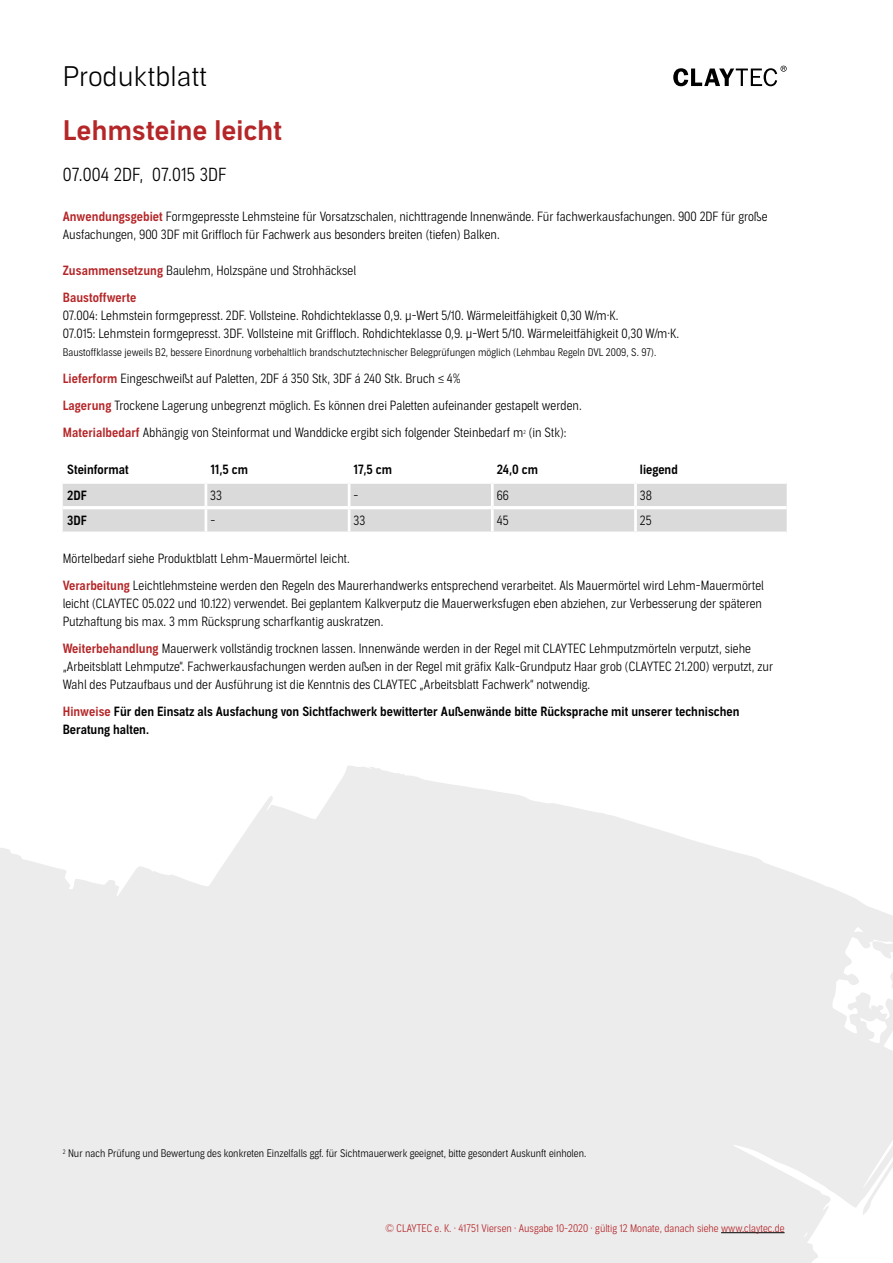
<style>
.page{position:relative;width:893px;height:1263px;background:#fff}
.page>*{position:absolute;margin:0;border:0;box-sizing:border-box;transform-origin:0 0}
.t1{font:27px "Aago Sm";letter-spacing:.01em;color:#b52628}
.t2{font:300 27px "Aago";letter-spacing:.01em;color:#000}
.t3{font:300 18px "Aago Condensed";letter-spacing:.01em;color:#000}
.t4{font:300 12.75px/18px "Aago Condensed";color:#000}
.t5{font:12.75px/18px "Aago Condensed Sm";color:#000}
.t6{font:12.75px "Aago Condensed Sm";letter-spacing:.005em;color:#b52628}
.t7{font:300 10.5px "Aago Condensed";color:#000}
.t8{font:300 10.5px "Aago Condensed";color:#b52628}
.t9{font:300 5.25px "Aago Condensed";color:#000}
.s1{font-family:"Aago Condensed Sm";font-weight:400;color:#b52628}
.s2{color:#b52628}
</style>
<div class="page">
<svg style="left:0;top:766px;width:893px;height:496px;fill:#ececed"></svg>
<div style="left:63px;top:484px;width:724px;height:47px;background:#dadada"></div>
<hr style="left:63px;top:506px;width:143px;height:3px;background:#fff">
<hr style="left:206px;top:506px;width:143px;height:3px;background:#fff">
<hr style="left:349px;top:506px;width:143px;height:3px;background:#fff">
<hr style="left:492px;top:506px;width:143px;height:3px;background:#fff">
<hr style="left:635px;top:506px;width:152px;height:3px;background:#fff">
<svg style="left:63px;top:531px;width:142px;height:1px"></svg>
<svg style="left:207px;top:531px;width:141px;height:1px"></svg>
<svg style="left:350px;top:531px;width:141px;height:1px"></svg>
<svg style="left:492px;top:531px;width:143px;height:1px"></svg>
<svg style="left:635px;top:531px;width:152px;height:1px"></svg>
<hr style="left:205px;top:484px;width:2px;height:22px;background:#fff">
<hr style="left:348px;top:484px;width:2px;height:22px;background:#fff">
<hr style="left:491px;top:484px;width:3px;height:22px;background:#fff">
<hr style="left:634px;top:484px;width:3px;height:22px;background:#fff">
<hr style="left:205px;top:509px;width:2px;height:22px;background:#fff">
<hr style="left:348px;top:509px;width:2px;height:22px;background:#fff">
<hr style="left:491px;top:509px;width:3px;height:22px;background:#fff">
<hr style="left:634px;top:509px;width:3px;height:22px;background:#fff">
<hr style="left:721px;top:1232px;width:63px;height:1px;background:#000">
<svg style="left:673px;top:66px;width:114px;height:20px"></svg>
<h1 class="t2" style="left:63px;top:61px;width:146px">Produktblatt</h1>
<h1 class="t1" style="left:63px;top:115px;width:221px">Lehmsteine leicht</h1>
<h2 class="t3" style="left:63px;top:165px;width:165px">07.004 2DF, 07.015 3DF</h2>
<p class="t4" style="left:63px;top:208px;width:706px"><span class="s1">Anwendungsgebiet</span> Formgepresste Lehmsteine für Vorsatzschalen, nichttragende Innenwände. Für fachwerkausfachungen. 900 2DF für große<br>Ausfachungen, 900 3DF mit Griffloch für Fachwerk aus besonders breiten (tiefen) Balken.</p>
<p class="t4" style="left:63px;top:262px;width:295px"><span class="s1">Zusammensetzung</span> Baulehm, Holzspäne und Strohhäcksel</p>
<p class="t6" style="left:63px;top:290px;width:75px">Baustoffwerte</p>
<p class="t4" style="left:63px;top:307px;width:618px">07.004: Lehmstein formgepresst. 2DF. Vollsteine. Rohdichteklasse 0,9. µ-Wert 5/10. Wärmeleitfähigkeit 0,30 W/m·K.<br>07.015: Lehmstein formgepresst. 3DF. Vollsteine mit Griffloch. Rohdichteklasse 0,9. µ-Wert 5/10. Wärmeleitfähigkeit 0,30 W/m·K.</p>
<p class="t7" style="left:63px;top:347px;width:595px">Baustoffklasse jeweils B2, bessere Einordnung vorbehaltlich brandschutztechnischer Belegprüfungen möglich (Lehmbau Regeln DVL 2009, S. 97).</p>
<p class="t4" style="left:63px;top:366px;width:520px;line-height:27px"><span class="s1">Lieferform</span> Eingeschweißt auf Paletten, 2DF á 350 Stk, 3DF á 240 Stk. Bruch ≤ 4%<br><span class="s1">Lagerung</span> Trockene Lagerung unbegrenzt möglich. Es können drei Paletten aufeinander gestapelt werden.<br><span class="s1">Materialbedarf</span> Abhängig von Steinformat und Wanddicke ergibt sich folgender Steinbedarf m (in Stk):</p>
<p class="t9" style="left:523px;top:430px;width:4px">2</p>
<p class="t5" style="left:67px;top:461px;width:63px">Steinformat</p>
<p class="t5" style="left:210px;top:461px;width:39px">11,5 cm</p>
<p class="t5" style="left:354px;top:461px;width:40px">17,5 cm</p>
<p class="t5" style="left:497px;top:461px;width:43px">24,0 cm</p>
<p class="t5" style="left:640px;top:461px;width:40px">liegend</p>
<p class="t5" style="left:67px;top:486px;width:21px">2DF</p>
<p class="t4" style="left:210px;top:486px;width:13px">33</p>
<p class="t4" style="left:354px;top:486px;width:6px">-</p>
<p class="t4" style="left:497px;top:486px;width:14px">66</p>
<p class="t4" style="left:640px;top:486px;width:14px">38</p>
<p class="t5" style="left:67px;top:512px;width:21px">3DF</p>
<p class="t4" style="left:210px;top:512px;width:6px">-</p>
<p class="t4" style="left:354px;top:512px;width:13px">33</p>
<p class="t4" style="left:497px;top:512px;width:14px">45</p>
<p class="t4" style="left:640px;top:512px;width:13px">25</p>
<p class="t4" style="left:63px;top:546px;width:703px;line-height:27px">Mörtelbedarf siehe Produktblatt Lehm-Mauermörtel leicht.<br><span class="s1">Verarbeitung</span> Leichtlehmsteine werden den Regeln des Maurerhandwerks entsprechend verarbeitet. Als Mauermörtel wird Lehm-Mauermörtel</p>
<p class="t4" style="left:63px;top:595px;width:701px">leicht (CLAYTEC 05.022 und 10.122) verwendet. Bei geplantem Kalkverputz die Mauerwerksfugen eben abziehen, zur Verbesserung der späteren<br>Putzhaftung bis max. 3 mm Rücksprung scharfkantig auskratzen.</p>
<p class="t4" style="left:63px;top:640px;width:712px"><span class="s1">Weiterbehandlung</span> Mauerwerk vollständig trocknen lassen. Innenwände werden in der Regel mit CLAYTEC Lehmputzmörteln verputzt, siehe „Arbeitsblatt Lehmputze“. Fachwerkausfachungen werden außen in der Regel mit gräfix Kalk-Grundputz Haar grob (CLAYTEC 21.200) verputzt, zur<br>Wahl des Putzaufbaus und der Ausführung ist die Kenntnis des CLAYTEC „Arbeitsblatt Fachwerk“ notwendig.</p>
<p class="t5" style="left:63px;top:703px;width:678px"><span class="s2">Hinweise</span> Für den Einsatz als Ausfachung von Sichtfachwerk bewitterter Außenwände bitte Rücksprache mit unserer technischen<br>Beratung halten.</p>
<p class="t7" style="left:63px;top:1148px;width:525px"><sup>2</sup> Nur nach Prüfung und Bewertung des konkreten Einzelfalls ggf. für Sichtmauerwerk geeignet, bitte gesondert Auskunft einholen.</p>
<p class="t8" style="left:386px;top:1222px;width:400px">© CLAYTEC e. K. · 41751 Viersen · Ausgabe 10-2020 · gültig 12 Monate, danach siehe www.claytec.de</p>
</div>
